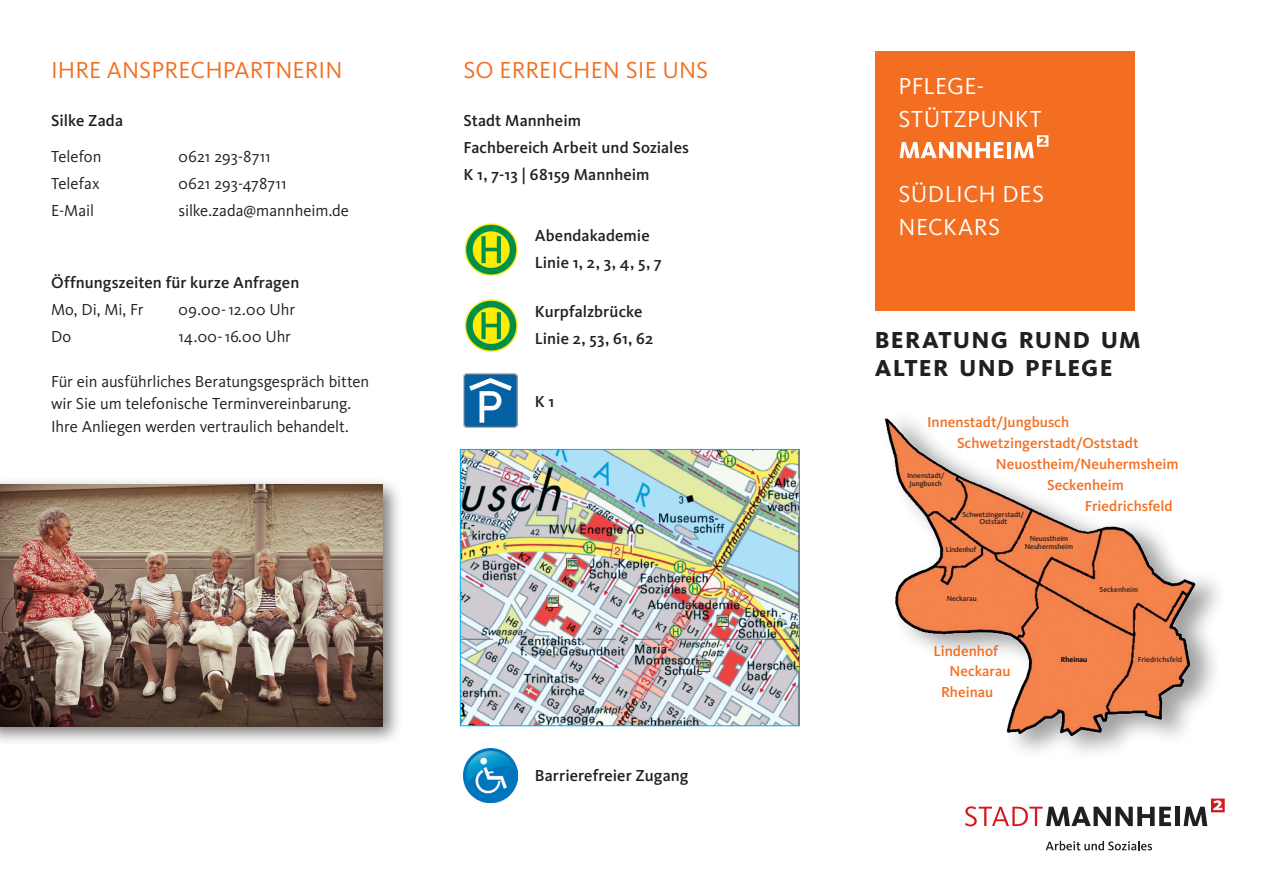
<style>
.page{position:relative;width:1263px;height:893px;background:#fff}
.page>*{position:absolute;margin:0;border:0;box-sizing:border-box;transform-origin:0 0}
.t1{font:24px "Kievit";letter-spacing:.005em;color:#f36e21}
.t2{font:24px/33px "Kievit";letter-spacing:.02em;color:#fff}
.t3{font:800 24px/28.8px "Kievit";letter-spacing:.045em;color:#231f20}
.t4{font:16.5px/22.5px "Kievit";letter-spacing:-.005em;color:#231f20}
.t5{font:500 16.5px/27px "Kievit";color:#231f20}
.t6{font:16.5px "Kievit";letter-spacing:.015em;color:#231f20}
.t7{font:500 15px "Kievit";color:#f36e21}
.t8{font:500 7.5px/7.5px "Kievit";letter-spacing:-.005em;color:#231f20;text-align:center}
.t9{font:500 7.5px "Kievit";letter-spacing:-.035em;color:#231f20}
</style>
<div class="page">
<div style="left:875px;top:51px;width:260px;height:260px;background:#f36e21"></div>
<svg style="left:1046px;top:841px;width:106px;height:9px"></svg>
<div style="left:1175px;top:807px;width:5px;height:19px;background:#231f20"></div>
<svg style="left:1183px;top:799px;width:42px;height:27px"></svg>
<svg style="left:965px;top:806px;width:206px;height:20px"></svg>
<div style="left:882px;top:408px;width:343px;height:354px;background:#231f20;opacity:.42"></div>
<img style="left:882px;top:414px;width:319px;height:327px">
<svg style="left:900px;top:142px;width:103px;height:16px"></svg>
<hr style="left:1007px;top:142px;width:4px;height:16px;background:#fff">
<svg style="left:1014px;top:135px;width:34px;height:23px"></svg>
<div style="left:0;top:476px;width:403px;height:270px;background:#231f20;opacity:.6"></div>
<img style="left:0;top:485px;width:383px;height:241px">
<img style="left:463px;top:374px;width:54px;height:54px">
<img style="left:463px;top:748px;width:54px;height:54px">
<img style="left:464px;top:223px;width:54px;height:53px">
<img style="left:464px;top:299px;width:54px;height:53px">
<img style="left:462px;top:451px;width:336px;height:273px">
<div style="left:460px;top:449px;width:340px;height:277px;border:1px solid #00aeef"></div>
<h1 class="t1" style="left:51px;top:56px;width:22px">Ihre</h1>
<h1 class="t1" style="left:107px;top:56px;width:30px">Ansprechpartnerin</h1>
<h1 class="t1" style="left:463px;top:56px;width:63px">So Erreichen</h1>
<h1 class="t1" style="left:626px;top:56px;width:52px">Sie uns</h1>
<p class="t5" style="left:51px;top:107px;width:74px">Silke Zada</p>
<p class="t4" style="left:51px;top:145px;width:52px">Telefon</p>
<p class="t4" style="left:179px;top:145px;width:94px">0621 293-8711</p>
<p class="t4" style="left:51px;top:172px;width:50px">Telefax</p>
<p class="t4" style="left:179px;top:172px;width:109px">0621 293-478711</p>
<p class="t4" style="left:51px;top:199px;width:44px">E-Mail</p>
<p class="t4" style="left:179px;top:199px;width:172px">silke.zada@mannheim.de</p>
<p class="t5" style="left:51px;top:269px;width:250px">Öffnungszeiten für kurze Anfragen</p>
<p class="t4" style="left:51px;top:298px;width:94px">Mo, Di, Mi, Fr</p>
<p class="t6" style="left:179px;top:300px;width:118px">09.00-12.00 Uhr</p>
<p class="t4" style="left:51px;top:325px;width:22px">Do</p>
<p class="t4" style="left:179px;top:325px;width:114px">14.00-16.00 Uhr</p>
<p class="t4" style="left:51px;top:370px;width:320px">Für ein ausführliches Beratungsgespräch bitten wir Sie um telefonische Terminvereinbarung.<br>Ihre Anliegen werden vertraulich behandelt.</p>
<p class="t5" style="left:463px;top:107px;width:227px">Stadt Mannheim<br>Fachbereich Arbeit und Soziales<br>K 1, 7-13 | 68159 Mannheim</p>
<p class="t5" style="left:535px;top:222px;width:128px">Abendakademie<br>Linie 1, 2, 3, 4, 5, 7</p>
<p class="t5" style="left:535px;top:298px;width:120px">Kurpfalzbrücke<br>Linie 2, 53, 61, 62</p>
<p class="t5" style="left:535px;top:388px;width:21px">K 1</p>
<p class="t5" style="left:535px;top:762px;width:155px">Barrierefreier Zugang</p>
<h1 class="t2" style="left:898px;top:70px;width:145px">PFLEGE-<br>STÜTZPUNKT</h1>
<h1 class="t2" style="left:898px;top:178px;width:147px">SÜDLICH DES<br>NECKARS</h1>
<h1 class="t3" style="left:875px;top:325px;width:267px">BERATUNG RUND UM<br>ALTER UND PFLEGE</h1>
<p class="t7" style="left:927px;top:413px;width:144px">Innenstadt/Jungbusch</p>
<p class="t8" style="left:907px;top:472px;width:39px">Innenstadt/<br>Jungbusch</p>
<p class="t7" style="left:957px;top:435px;width:183px">Schwetzingerstadt/Oststadt</p>
<p class="t7" style="left:996px;top:456px;width:184px">Neuostheim/Neuhermsheim</p>
<p class="t7" style="left:1047px;top:477px;width:78px">Seckenheim</p>
<p class="t7" style="left:1085px;top:498px;width:89px">Friedrichsfeld</p>
<p class="t8" style="left:962px;top:511px;width:63px">Schwetzingerstadt/<br>Oststadt</p>
<p class="t9" style="left:946px;top:545px;width:32px">Lindenhof</p>
<p class="t8" style="left:947px;top:595px;width:32px">Neckarau</p>
<p class="t8" style="left:1025px;top:535px;width:50px">Neuostheim<br>Neuhermsheim</p>
<p class="t8" style="left:1099px;top:586px;width:40px">Seckenheim</p>
<p class="t7" style="left:933px;top:642px;width:66px">Lindenhof</p>
<p class="t7" style="left:949px;top:662px;width:62px">Neckarau</p>
<p class="t7" style="left:941px;top:684px;width:54px">Rheinau</p>
<p class="t8" style="left:1061px;top:656px;width:28px">Rheinau</p>
<p class="t8" style="left:1138px;top:656px;width:46px">Friedrichsfeld</p>
</div>
